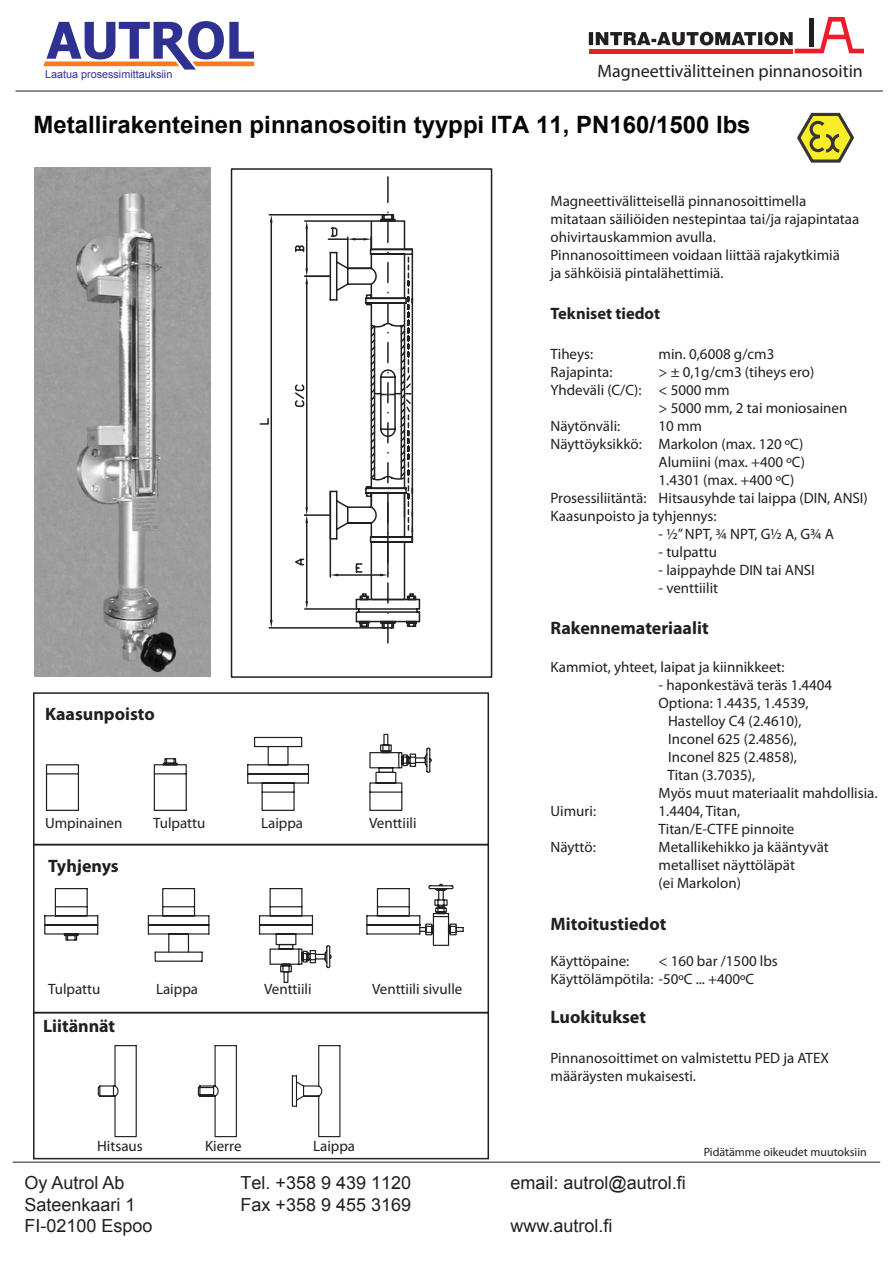
<style>
.page{position:relative;width:893px;height:1263px;background:#fff}
.page>*{position:absolute;margin:0;border:0;box-sizing:border-box;transform-origin:0 0}
.t1{font:700 23.85px "Arial";color:#050504}
.t2{font:18px "Arial";color:#231f20}
.t3{font:700 18px "Myriad Pro";color:#231f20}
.t4{font:18px "Myriad Pro";color:#231f20}
.t5{font:700 16.5px "Myriad Pro";color:#231f20}
.t6{font:15px/18px "Myriad Pro";color:#231f20}
.t7{font:12px "Myriad Pro";color:#231f20}
.t8{font:10.8px "Arial";color:#2e3092}
</style>
<div class="page">
<svg style="left:43px;top:21px;width:211px;height:49px"></svg>
<hr style="left:16px;top:91px;width:867px;height:1px;background:#231f20">
<hr style="left:13px;top:1162px;width:867px;height:1px;background:#231f20">
<svg style="left:406px;top:248px;width:15px;height:380px"></svg>
<svg style="left:268px;top:213px;width:138px;height:416px"></svg>
<svg style="left:270px;top:215px;width:3px;height:8px"></svg>
<svg style="left:270px;top:620px;width:3px;height:8px"></svg>
<svg style="left:259px;top:417px;width:11px;height:8px"></svg>
<img style="left:35px;top:168px;width:176px;height:509px">
<div style="left:231px;top:168px;width:261px;height:510px;border:2px solid #231f20"></div>
<svg style="left:97px;top:1045px;width:244px;height:93px"></svg>
<svg style="left:45px;top:733px;width:387px;height:78px"></svg>
<svg style="left:44px;top:884px;width:420px;height:99px"></svg>
<div style="left:33px;top:692px;width:456px;height:153px;border:2px solid #231f20"></div>
<div style="left:33px;top:1012px;width:456px;height:147px;border:2px solid #231f20"></div>
<svg style="left:589px;top:17px;width:275px;height:36px"></svg>
<hr style="left:589px;top:49px;width:203px;height:4px;background:#ee1c28">
<svg style="left:797px;top:112px;width:58px;height:51px"></svg>
<p class="t4" style="left:598px;top:60px;width:267px">Magneettivälitteinen pinnanosoitin</p>
<h1 class="t1" style="left:34px;top:109px;width:719px">Metallirakenteinen pinnanosoitin tyyppi ITA 11, PN160/1500 lbs</h1>
<p class="t8" style="left:45px;top:67px;width:129px">Laatua prosessimittauksiin</p>
<p class="t3" style="left:45px;top:702px;width:111px">Kaasunpoisto</p>
<p class="t6" style="left:45px;top:814px;width:79px">Umpinainen</p>
<p class="t6" style="left:153px;top:814px;width:54px">Tulpattu</p>
<p class="t6" style="left:261px;top:814px;width:44px">Laippa</p>
<p class="t6" style="left:369px;top:814px;width:49px">Venttiili</p>
<p class="t3" style="left:48px;top:854px;width:72px">Tyhjenys</p>
<p class="t6" style="left:48px;top:980px;width:54px">Tulpattu</p>
<p class="t6" style="left:156px;top:980px;width:44px">Laippa</p>
<p class="t6" style="left:264px;top:980px;width:49px">Venttiili</p>
<p class="t6" style="left:372px;top:980px;width:92px">Venttiili sivulle</p>
<p class="t3" style="left:43px;top:1014px;width:74px">Liitännät</p>
<p class="t6" style="left:97px;top:1137px;width:47px">Hitsaus</p>
<p class="t6" style="left:205px;top:1137px;width:38px">Kierre</p>
<p class="t6" style="left:313px;top:1137px;width:44px">Laippa</p>
<p class="t6" style="left:550px;top:192px;width:310px">Magneettivälitteisellä pinnanosoittimella mitataan säiliöiden nestepintaa tai/ja rajapintataa ohivirtauskammion avulla.<br>Pinnanosoittimeen voidaan liittää rajakytkimiä<br>ja sähköisiä pintalähettimiä.</p>
<p class="t5" style="left:550px;top:303px;width:111px">Tekniset tiedot</p>
<p class="t6" style="left:550px;top:345px;width:44px">Tiheys:</p>
<p class="t6" style="left:658px;top:345px;width:117px">min. 0,6008 g/cm3</p>
<p class="t6" style="left:550px;top:363px;width:63px">Rajapinta:</p>
<p class="t6" style="left:658px;top:363px;width:157px">&gt; ± 0,1g/cm3 (tiheys ero)</p>
<p class="t6" style="left:550px;top:381px;width:181px">Yhdeväli (C/C): &lt; 5000 mm</p>
<p class="t6" style="left:658px;top:399px;width:190px">&gt; 5000 mm, 2 tai moniosainen</p>
<p class="t6" style="left:550px;top:417px;width:71px">Näytönväli:</p>
<p class="t6" style="left:658px;top:417px;width:45px">10 mm</p>
<p class="t6" style="left:550px;top:435px;width:254px">Näyttöyksikkö: Markolon (max. 120 ºC)</p>
<p class="t6" style="left:658px;top:453px;width:148px">Alumiini (max. +400 ºC)</p>
<p class="t6" style="left:658px;top:471px;width:137px">1.4301 (max. +400 ºC)</p>
<p class="t6" style="left:550px;top:489px;width:319px">Prosessiliitäntä: Hitsausyhde tai laippa (DIN, ANSI)</p>
<p class="t6" style="left:550px;top:507px;width:168px">Kaasunpoisto ja tyhjennys:</p>
<p class="t6" style="left:658px;top:525px;width:177px">- ½” NPT, ¾ NPT, G½ A, G¾ A</p>
<p class="t6" style="left:658px;top:543px;width:60px">- tulpattu</p>
<p class="t6" style="left:658px;top:561px;width:158px">- laippayhde DIN tai ANSI</p>
<p class="t6" style="left:658px;top:579px;width:61px">- venttiilit</p>
<p class="t3" style="left:550px;top:617px;width:160px">Rakennemateriaalit</p>
<p class="t6" style="left:550px;top:658px;width:236px">Kammiot, yhteet, laipat ja kiinnikkeet:</p>
<p class="t6" style="left:658px;top:676px;width:175px">- haponkestävä teräs 1.4404</p>
<p class="t6" style="left:658px;top:694px;width:151px">Optiona: 1.4435, 1.4539,</p>
<p class="t6" style="left:668px;top:712px;width:135px">Hastelloy C4 (2.4610),</p>
<p class="t6" style="left:668px;top:730px;width:130px">Inconel 625 (2.4856),</p>
<p class="t6" style="left:668px;top:748px;width:130px">Inconel 825 (2.4858),</p>
<p class="t6" style="left:667px;top:766px;width:89px">Titan (3.7035),</p>
<p class="t6" style="left:658px;top:784px;width:220px">Myös muut materiaalit mahdollisia.</p>
<p class="t6" style="left:550px;top:802px;width:47px">Uimuri:</p>
<p class="t6" style="left:658px;top:802px;width:137px">1.4404, Titan,<br>Titan/E-CTFE pinnoite</p>
<p class="t6" style="left:550px;top:838px;width:47px">Näyttö:</p>
<p class="t6" style="left:658px;top:838px;width:172px">Metallikehikko ja kääntyvät metalliset näyttöläpät<br>(ei Markolon)</p>
<p class="t3" style="left:550px;top:912px;width:117px">Mitoitustiedot</p>
<p class="t6" style="left:550px;top:951px;width:80px">Käyttöpaine:</p>
<p class="t6" style="left:550px;top:951px;width:229px;text-indent:108px">&lt; 160 bar /1500 lbs<br>Käyttölämpötila: -50ºC ... +400ºC</p>
<p class="t3" style="left:550px;top:1005px;width:97px">Luokitukset</p>
<p class="t6" style="left:550px;top:1049px;width:280px">Pinnanosoittimet on valmistettu PED ja ATEX määräysten mukaisesti.</p>
<p class="t7" style="left:704px;top:1144px;width:165px">Pidätämme oikeudet muutoksiin</p>
<p class="t2" style="left:25px;top:1171px;width:102px">Oy Autrol Ab</p>
<p class="t2" style="left:241px;top:1171px;width:172px">Tel. +358 9 439 1120</p>
<p class="t2" style="left:511px;top:1171px;width:177px">email: autrol@autrol.fi</p>
<p class="t2" style="left:25px;top:1192px;width:113px">Sateenkaari 1</p>
<p class="t2" style="left:241px;top:1192px;width:172px">Fax +358 9 455 3169</p>
<p class="t2" style="left:25px;top:1214px;width:130px">FI-02100 Espoo</p>
<p class="t2" style="left:511px;top:1214px;width:104px">www.autrol.fi</p>
</div>
